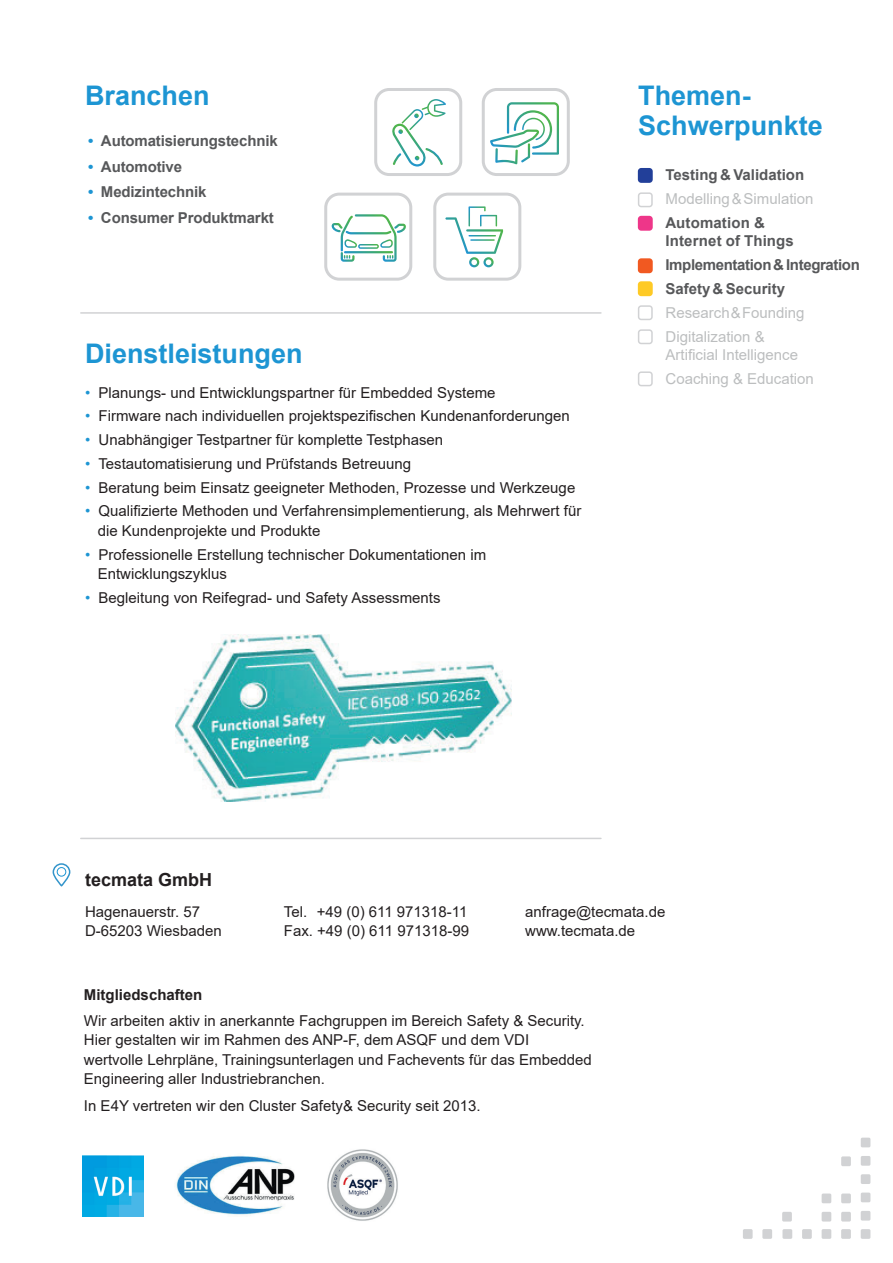
<style>
.page{position:relative;width:893px;height:1263px;background:#fff}
.page>*{position:absolute;margin:0;border:0;box-sizing:border-box;transform-origin:0 0}
.t1{font:700 27px/30px "Arial";color:#1d95d3}
.t2{font:700 18px "Arial";color:#231f20}
.t3{font:15px/19.5px "Arial";color:#231f20}
.t4{font:700 15px/24px "Arial";letter-spacing:-.01em;color:#57585a}
.t5{font:15px/24px "Arial";color:#bcbebf}
.t6{font:700 15px/18px "Arial";letter-spacing:.01em;color:#57585a}
.t7{font:700 15px "Arial";color:#231f20}
.s1{color:#1d95d3}
</style>
<div class="page">
<div style="left:861px;top:1137px;width:9px;height:10px;background:#d1d2d4;border-radius:2px"></div>
<div style="left:861px;top:1156px;width:9px;height:10px;background:#d1d2d4;border-radius:2px"></div>
<div style="left:861px;top:1229px;width:9px;height:10px;background:#d1d2d4;border-radius:2px"></div>
<div style="left:861px;top:1192px;width:9px;height:10px;background:#d1d2d4;border-radius:2px"></div>
<div style="left:861px;top:1211px;width:9px;height:9px;background:#d1d2d4;border-radius:2px"></div>
<div style="left:861px;top:1174px;width:9px;height:10px;background:#d1d2d4;border-radius:2px"></div>
<div style="left:841px;top:1229px;width:10px;height:10px;background:#d1d2d4;border-radius:2px"></div>
<div style="left:822px;top:1212px;width:9px;height:9px;background:#d1d2d4;border-radius:2px"></div>
<div style="left:782px;top:1212px;width:10px;height:9px;background:#d1d2d4;border-radius:2px"></div>
<div style="left:822px;top:1193px;width:9px;height:10px;background:#d1d2d4;border-radius:2px"></div>
<div style="left:822px;top:1229px;width:9px;height:10px;background:#d1d2d4;border-radius:2px"></div>
<div style="left:762px;top:1229px;width:10px;height:10px;background:#d1d2d4;border-radius:2px"></div>
<div style="left:802px;top:1229px;width:10px;height:10px;background:#d1d2d4;border-radius:2px"></div>
<div style="left:743px;top:1229px;width:10px;height:10px;background:#d1d2d4;border-radius:2px"></div>
<div style="left:782px;top:1229px;width:10px;height:10px;background:#d1d2d4;border-radius:2px"></div>
<div style="left:841px;top:1156px;width:10px;height:10px;background:#d1d2d4;border-radius:2px"></div>
<div style="left:841px;top:1193px;width:10px;height:10px;background:#d1d2d4;border-radius:2px"></div>
<div style="left:841px;top:1212px;width:10px;height:9px;background:#d1d2d4;border-radius:2px"></div>
<div style="left:53px;top:863px;width:17px;height:23px;border:2px solid #3294ca;border-radius:8px"></div>
<div style="left:57px;top:867px;width:9px;height:9px;border:1px solid #1d95d3;border-radius:50%"></div>
<hr style="left:81px;top:838px;width:520px;height:1px;background:#d1d2d4">
<img style="left:327px;top:1149px;width:71px;height:72px">
<img style="left:176px;top:1156px;width:119px;height:59px">
<img style="left:83px;top:1155px;width:61px;height:61px">
<hr style="left:81px;top:312px;width:520px;height:2px;background:#d1d2d4">
<div style="left:638px;top:168px;width:15px;height:15px;background:#223f99;border-radius:3px"></div>
<div style="left:638px;top:192px;width:15px;height:15px;border:2px solid #d1d2d4;border-radius:3px"></div>
<div style="left:638px;top:216px;width:15px;height:15px;background:#ee3689;border-radius:3px"></div>
<div style="left:638px;top:258px;width:15px;height:15px;background:#f15921;border-radius:3px"></div>
<div style="left:638px;top:281px;width:15px;height:15px;background:#feca26;border-radius:3px"></div>
<div style="left:638px;top:305px;width:15px;height:15px;border:2px solid #d1d2d4;border-radius:3px"></div>
<div style="left:638px;top:329px;width:15px;height:15px;border:2px solid #d1d2d4;border-radius:3px"></div>
<div style="left:638px;top:371px;width:15px;height:15px;border:2px solid #d1d2d4;border-radius:3px"></div>
<div style="left:324px;top:193px;width:88px;height:88px;border:3px solid #d1d2d4;border-radius:13px"></div>
<div style="left:433px;top:193px;width:88px;height:88px;border:3px solid #d1d2d4;border-radius:13px"></div>
<div style="left:374px;top:88px;width:88px;height:88px;border:3px solid #d1d2d4;border-radius:13px"></div>
<div style="left:482px;top:88px;width:88px;height:88px;border:3px solid #d1d2d4;border-radius:13px"></div>
<svg style="left:392px;top:99px;width:54px;height:68px"></svg>
<svg style="left:332px;top:214px;width:74px;height:48px"></svg>
<svg style="left:490px;top:102px;width:69px;height:62px"></svg>
<svg style="left:445px;top:206px;width:58px;height:61px"></svg>
<img style="left:175px;top:634px;width:336px;height:167px">
<h1 class="t1" style="left:85px;top:81px;width:126px">Branchen</h1>
<h1 class="t1" style="left:638px;top:81px;width:186px">Themen-<br>Schwerpunkte</h1>
<p class="t4" style="left:665px;top:163px;width:140px">Testing &amp; Validation</p>
<p class="t5" style="left:665px;top:187px;width:150px">Modelling &amp;Simulation</p>
<p class="t6" style="left:665px;top:214px;width:130px">Automation &amp;<br>Internet of Things</p>
<p class="t4" style="left:665px;top:253px;width:196px">Implementation &amp; Integration<br>Safety &amp; Security</p>
<p class="t5" style="left:665px;top:301px;width:141px">Research&amp;Founding<br>Digitalization &amp;</p>
<p class="t5" style="left:665px;top:343px;width:150px">Artificial Intelligence<br>Coaching &amp; Education</p>
<p class="t4" style="left:88px;top:129px;width:191px"><span class="s1">•</span> Automatisierungstechnik</p>
<p class="t4" style="left:88px;top:154px;width:95px"><span class="s1">•</span> Automotive</p>
<p class="t4" style="left:88px;top:180px;width:120px"><span class="s1">•</span> Medizintechnik</p>
<p class="t4" style="left:88px;top:206px;width:187px"><span class="s1">•</span> Consumer Produktmarkt</p>
<h1 class="t1" style="left:85px;top:339px;width:219px">Dienstleistungen</h1>
<p class="t3" style="left:85px;top:382px;width:412px"><span class="s1">•</span> Planungs- und Entwicklungspartner für Embedded Systeme</p>
<p class="t3" style="left:85px;top:406px;width:486px"><span class="s1">•</span> Firmware nach individuellen projektspezifischen Kundenanforderungen</p>
<p class="t3" style="left:85px;top:430px;width:360px"><span class="s1">•</span> Unabhängiger Testpartner für komplette Testphasen</p>
<p class="t3" style="left:85px;top:454px;width:327px"><span class="s1">•</span> Testautomatisierung und Prüfstands Betreuung</p>
<p class="t3" style="left:85px;top:477px;width:492px"><span class="s1">•</span> Beratung beim Einsatz geeigneter Methoden, Prozesse und Werkzeuge</p>
<p class="t3" style="left:98px;top:501px;width:485px;text-indent:-13px"><span class="s1">•</span> Qualifizierte Methoden und Verfahrensimplementierung, als Mehrwert für die Kundenprojekte und Produkte</p>
<p class="t3" style="left:98px;top:544px;width:390px;text-indent:-13px"><span class="s1">•</span> Professionelle Erstellung technischer Dokumentationen im<br>Entwicklungszyklus</p>
<p class="t3" style="left:85px;top:588px;width:357px"><span class="s1">•</span> Begleitung von Reifegrad- und Safety Assessments</p>
<p class="t2" style="left:85px;top:867px;width:129px">tecmata GmbH</p>
<p class="t3" style="left:85px;top:901px;width:138px">Hagenauerstr. 57<br>D-65203 Wiesbaden</p>
<p class="t3" style="left:284px;top:901px;width:187px">Tel. +49 (0) 611 971318-11<br>Fax. +49 (0) 611 971318-99</p>
<p class="t3" style="left:525px;top:901px;width:142px">anfrage@tecmata.de www.tecmata.de</p>
<p class="t7" style="left:84px;top:984px;width:120px">Mitgliedschaften</p>
<p class="t3" style="left:84px;top:1010px;width:509px">Wir arbeiten aktiv in anerkannte Fachgruppen im Bereich Safety &amp; Security.<br>Hier gestalten wir im Rahmen des ANP-F, dem ASQF und dem VDI wertvolle Lehrpläne, Trainingsunterlagen und Fachevents für das Embedded Engineering aller Industriebranchen.</p>
<p class="t3" style="left:84px;top:1096px;width:398px">In E4Y vertreten wir den Cluster Safety&amp; Security seit 2013.</p>
</div>
